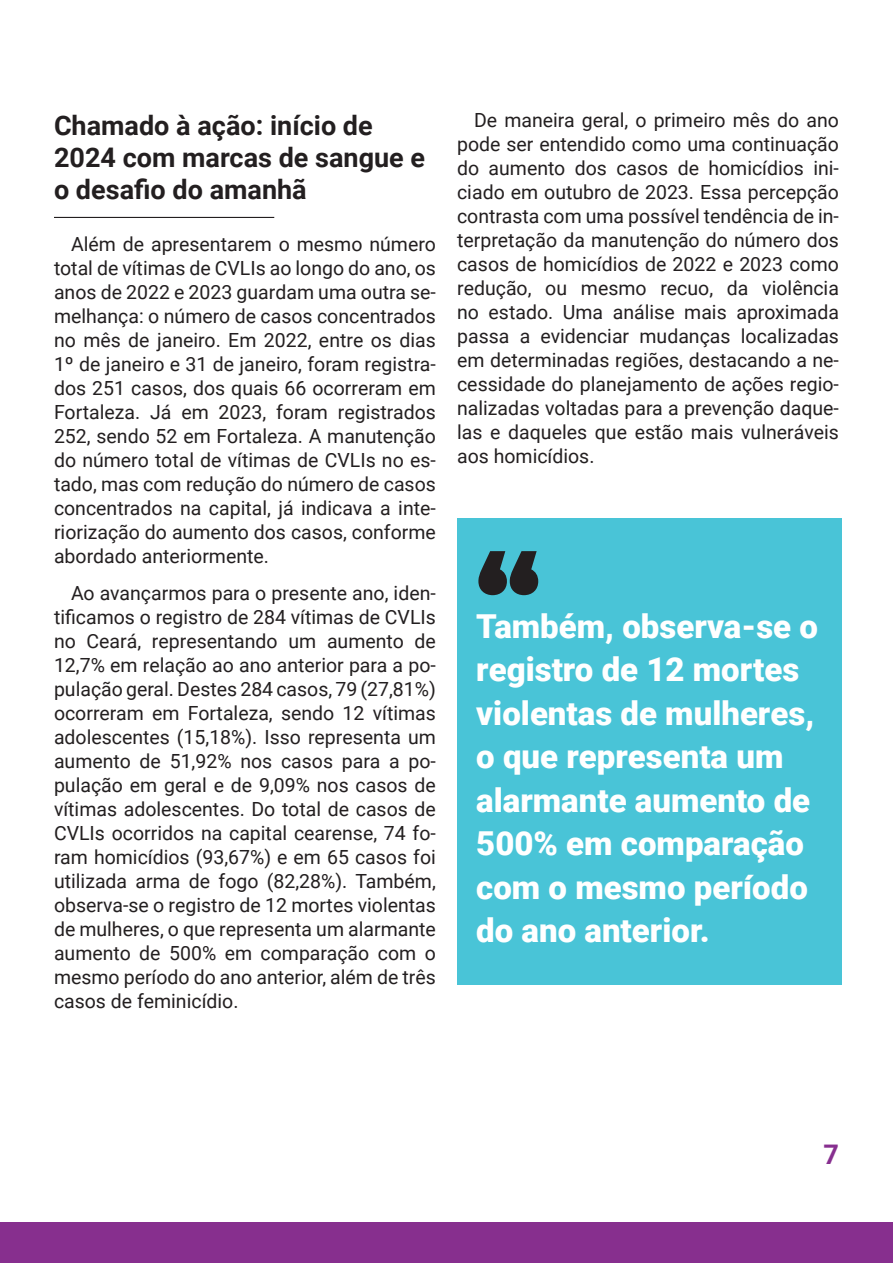
<style>
.page{position:relative;width:893px;height:1263px;background:#fff}
.page>*{position:absolute;margin:0;border:0;box-sizing:border-box;transform-origin:0 0}
.t1{font:900 108px "Montserrat";color:#231f20}
.t2{font:900 33px/43.5px "Roboto";color:#fff}
.t3{font:700 27px/32.4px "Roboto";color:#231f20}
.t4{font:700 27px "Roboto";color:#872f8f}
.t5{font:19.5px/24px "Roboto";color:#231f20;text-align:justify}
</style>
<div class="page">
<div style="left:0;top:1222px;width:893px;height:41px;background:#872f8e"></div>
<hr style="left:54px;top:217px;width:220px;height:1px;background:#231f20">
<div style="left:457px;top:518px;width:385px;height:467px;background:#49c4d7"></div>
<h3 class="t3" style="left:54px;top:108px;width:373px">Chamado à ação: início de<br>2024 com marcas de sangue e o desafio do amanhã</h3>
<p class="t5" style="left:54px;top:231px;width:383px;text-indent:17px">Além de apresentarem o mesmo número total de vítimas de CVLIs ao longo do ano, os anos de 2022 e 2023 guardam uma outra se&shy;melhança: o número de casos concentrados no mês de janeiro. Em 2022, entre os dias 1º de janeiro e 31 de janeiro, foram registra&shy;dos 251 casos, dos quais 66 ocorreram em Fortaleza. Já em 2023, foram registrados 252, sendo 52 em Fortaleza. A manutenção do número total de vítimas de CVLIs no es&shy;tado, mas com redução do número de casos concentrados na capital, já indicava a inte&shy;riorização do aumento dos casos, conforme abordado anteriormente.</p>
<p class="t5" style="left:54px;top:580px;width:383px;text-indent:17px">Ao avançarmos para o presente ano, iden&shy;tificamos o registro de 284 vítimas de CVLIs no Ceará, representando um aumento de 12,7% em relação ao ano anterior para a po&shy;pulação geral. Destes 284 casos, 79 (27,81%) ocorreram em Fortaleza, sendo 12 vítimas adolescentes (15,18%). Isso representa um aumento de 51,92% nos casos para a po&shy;pulação em geral e de 9,09% nos casos de vítimas adolescentes. Do total de casos de CVLIs ocorridos na capital cearense, 74 fo&shy;ram homicídios (93,67%) e em 65 casos foi utilizada arma de fogo (82,28%). Também, observa-se o registro de 12 mortes violentas de mulheres, o que representa um alarmante aumento de 500% em comparação com o mesmo período do ano anterior, além de três casos de feminicídio.</p>
<p class="t5" style="left:457px;top:107px;width:383px;text-indent:17px">De maneira geral, o primeiro mês do ano pode ser entendido como uma continuação do aumento dos casos de homicídios ini&shy;ciado em outubro de 2023. Essa percepção contrasta com uma possível tendência de in&shy;terpretação da manutenção do número dos casos de homicídios de 2022 e 2023 como redução, ou mesmo recuo, da violência no estado. Uma análise mais aproximada passa a evidenciar mudanças localizadas em determinadas regiões, destacando a ne&shy;cessidade do planejamento de ações regio&shy;nalizadas voltadas para a prevenção daque&shy;las e daqueles que estão mais vulneráveis aos homicídios.</p>
<h1 class="t1" style="left:476px;top:512px;width:66px">“</h1>
<h2 class="t2" style="left:476px;top:603px;width:343px">Também, observa-se o registro de 12 mortes violentas de mulheres, o que representa um alarmante aumento de<br>500% em comparação com o mesmo período do ano anterior.</h2>
<h3 class="t4" style="left:824px;top:1135px;width:17px">7</h3>
</div>
